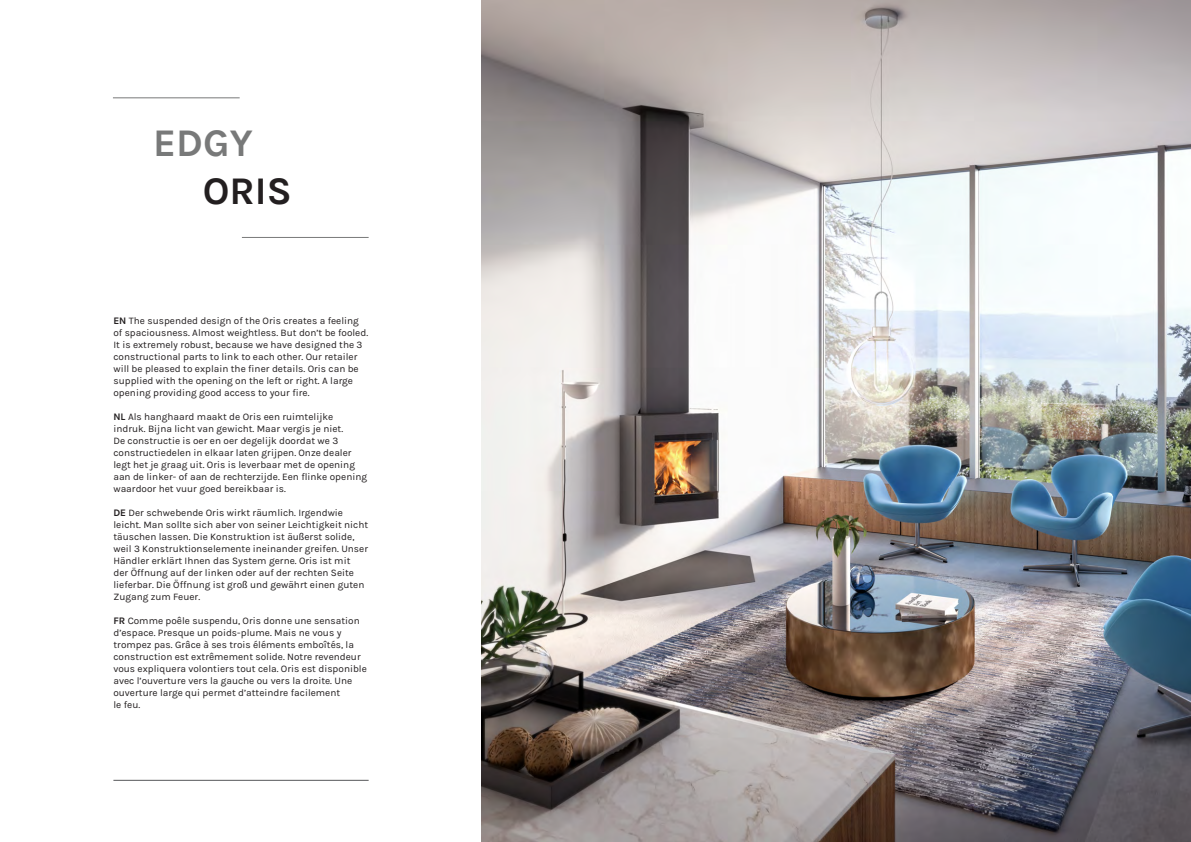
<style>
.page{position:relative;width:1191px;height:842px;background:#fff}
.page>*{position:absolute;margin:0;border:0;box-sizing:border-box;transform-origin:0 0}
.t1{font:700 39.2px "Karla";color:#787979}
.t2{font:700 39.2px "Karla";color:#231f20}
.t3{font:10px/12px "Karla";color:#231f20}
.s1{font-weight:700}
.s2{font-family:"Myriad Pro"}
</style>
<div class="page">
<img style="left:482px;top:0;width:709px;height:842px">
<hr style="left:113px;top:97px;width:127px;height:1px;background:#787979">
<hr style="left:242px;top:237px;width:127px;height:1px;background:#787979">
<hr style="left:113px;top:780px;width:256px;height:1px;background:#57585a">
<h1 class="t1" style="left:153px;top:121px;width:102px">EDGY</h1>
<h1 class="t2" style="left:203px;top:168px;width:90px">ORIS</h1>
<p class="t3" style="left:113px;top:315px;width:256px"><span class="s1">EN</span> The suspended design of the Oris creates a feeling of spaciousness. Almost weightless. But don’t be fooled.<br>It is extremely robust, because we have designed the 3 constructional parts to link to each other. Our retailer will be pleased to explain the finer details. Oris can be supplied with the opening on the left or right. A large opening providing good access to your fire.</p>
<p class="t3" style="left:113px;top:411px;width:255px"><span class="s1">NL</span> Als hanghaard maakt de Oris een ruimtelijke indruk. Bijna licht van gewicht. Maar vergis je niet.<br>De constructie is oer en oer degelijk doordat we 3 constructiedelen in elkaar laten grijpen. Onze dealer legt het je graag uit. Oris is leverbaar met de opening aan de linker- of aan de rechterzijde. Een flinke opening waardoor het vuur goed bereikbaar is.</p>
<p class="t3" style="left:113px;top:507px;width:256px"><span class="s1">DE</span> Der schwebende Oris wirkt räumlich. Irgendwie leicht. Man sollte sich aber von seiner Leichtigkeit nicht täuschen lassen. Die Konstruktion ist äu<span class="s2">ß</span>erst solide, weil 3 Konstruktionselemente ineinander greifen. Unser Händler erklärt Ihnen das System gerne. Oris ist mit<br>der Öffnung auf der linken oder auf der rechten Seite lieferbar. Die Öffnung ist gro<span class="s2">ß</span> und gewährt einen guten Zugang zum Feuer.</p>
<p class="t3" style="left:113px;top:615px;width:255px"><span class="s1">FR</span> Comme poêle suspendu, Oris donne une sensation d’espace. Presque un poids-plume. Mais ne vous y trompez pas. Grâce à ses trois éléments emboîtés, la construction est extrêmement solide. Notre revendeur vous expliquera volontiers tout cela. Oris est disponible avec l’ouverture vers la gauche ou vers la droite. Une ouverture large qui permet d’atteindre facilement<br>le feu.</p>
</div>
